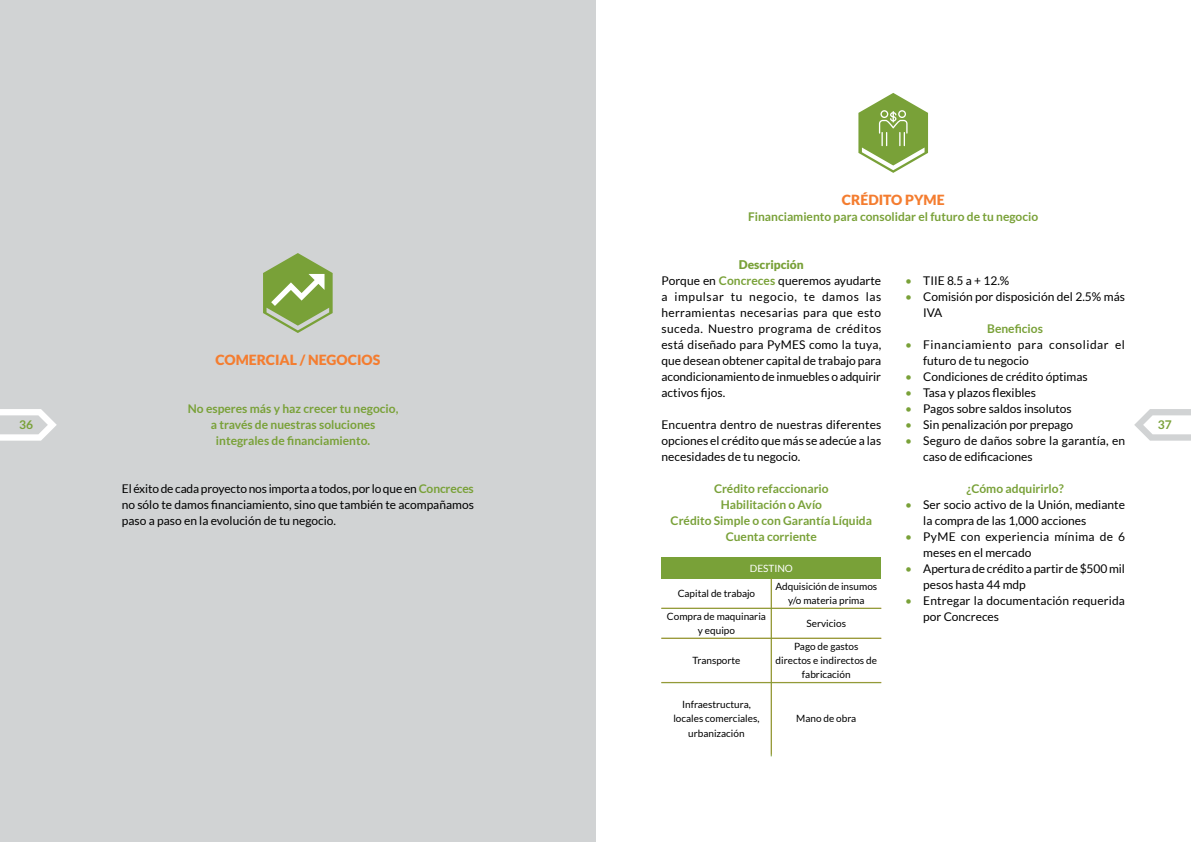
<style>
.page{position:relative;width:1191px;height:842px;background:#fff}
.page>*{position:absolute;margin:0;border:0;box-sizing:border-box;transform-origin:0 0}
.t1{font:900 14px "Lato";color:#f47d30}
.t2{font:12px/16px "Lato";color:#000}
.t3{font:700 12px/16px "Lato";color:#79a138;text-align:center}
.t4{font:12px/16px "Lato";letter-spacing:.045em;color:#000}
.t5{font:12px/16px "Lato";letter-spacing:.03em;color:#000}
.t6{font:10px/14px "Lato";color:#000;text-align:center}
.t7{font:10px "Lato";color:#fff}
.s1{font-weight:700;color:#79a138}
.s2{font-weight:900;color:#79a138}
.s3{color:#79a138}
</style>
<div class="page">
<svg style="left:1134px;top:409px;width:57px;height:32px"></svg>
<div style="left:0;top:0;width:595px;height:842px;background:#d1d3d4"></div>
<svg style="left:263px;top:253px;width:70px;height:80px"></svg>
<svg style="left:0;top:409px;width:57px;height:32px"></svg>
<svg style="left:858px;top:93px;width:70px;height:80px"></svg>
<div style="left:661px;top:557px;width:220px;height:21px;background:#79a138"></div>
<hr style="left:771px;top:578px;width:1px;height:30px;background:#f47d30">
<svg style="left:771px;top:609px;width:1px;height:29px"></svg>
<hr style="left:771px;top:639px;width:1px;height:43px;background:#f47d30">
<hr style="left:771px;top:683px;width:1px;height:71px;background:#f47d30">
<hr style="left:770px;top:574px;width:1px;height:182px;background:#79a138">
<hr style="left:661px;top:608px;width:220px;height:1px;background:#79a138">
<hr style="left:661px;top:638px;width:220px;height:1px;background:#79a138">
<hr style="left:661px;top:682px;width:220px;height:1px;background:#79a138">
<p class="t3" style="left:19px;top:416px;width:15px">36</p>
<p class="t1" style="left:215px;top:352px;width:166px">COMERCIAL / NEGOCIOS</p>
<p class="t3" style="left:188px;top:400px;width:212px">No esperes más y haz crecer tu negocio, a través de nuestras soluciones integrales de financiamiento.</p>
<p class="t2" style="left:122px;top:481px;width:353px;text-align:justify">El éxito de cada proyecto nos importa a todos, por lo que en <span class="s1">Concreces </span>no sólo te damos financiamiento, sino que también te acompañamos paso a paso en la evolución de tu negocio.</p>
<p class="t1" style="left:842px;top:192px;width:103px">CRÉDITO PYME</p>
<p class="t3" style="left:748px;top:208px;width:292px">Financiamiento para consolidar el futuro de tu negocio</p>
<p class="t2" style="left:661px;top:257px;width:221px;text-indent:77px"><span class="s2">DESCRIPCIÓN<br></span>Porque en <span class="s1">Concreces</span> queremos ayudarte a impulsar tu negocio, te damos las herramientas necesarias para que esto suceda. N uestro programa de créditos está diseñado para PyM ES como la tuya, que desean obtener capital de trabajo para acondicionamiento de inmuebles o adquirir activos fijos.</p>
<p class="t2" style="left:661px;top:417px;width:221px;text-align:justify">Encuentra dentro de nuestras diferentes opciones el crédito que más se adecúe a las necesidades de tu negocio.</p>
<p class="t3" style="left:670px;top:480px;width:203px">Crédito refaccionario<br>Habilitación o Avío<br>Crédito Simple o con Garantía Líquida<br>Cuenta corriente</p>
<p class="t7" style="left:750px;top:562px;width:45px">DESTINO</p>
<p class="t6" style="left:677px;top:587px;width:79px">Capital de trabajo</p>
<p class="t6" style="left:775px;top:580px;width:103px">Adquisición de insumos y/o materia prima</p>
<p class="t6" style="left:667px;top:610px;width:101px">Compra de maquinaria y equipo</p>
<p class="t6" style="left:806px;top:617px;width:41px">Servicios</p>
<p class="t6" style="left:692px;top:654px;width:49px">Transporte</p>
<p class="t2" style="left:905px;top:273px;width:106px"><span class="s3">•</span> TIIE 8.5 a + 12.%</p>
<p class="t2" style="left:923px;top:289px;width:203px;text-indent:-18px"><span class="s3">•</span> Comisión por disposición del 2.5% más<br>IVA</p>
<p class="t3" style="left:987px;top:320px;width:57px">Beneficios</p>
<p class="t4" style="left:923px;top:337px;width:203px;text-indent:-18px"><span class="s3">•</span> Financiamiento para consolidar el futuro de tu negocio</p>
<p class="t2" style="left:905px;top:369px;width:184px"><span class="s3">•</span> Condiciones de crédito óptimas</p>
<p class="t2" style="left:905px;top:385px;width:132px"><span class="s3">•</span> Tasa y plazos flexibles</p>
<p class="t2" style="left:905px;top:401px;width:168px"><span class="s3">•</span> Pagos sobre saldos insolutos</p>
<p class="t2" style="left:905px;top:417px;width:169px"><span class="s3">•</span> Sin penalización por prepago</p>
<p class="t2" style="left:923px;top:433px;width:203px;text-indent:-18px"><span class="s3">•</span> Seguro de daños sobre la garantía, en caso de edificaciones</p>
<p class="t3" style="left:966px;top:480px;width:99px">¿Cómo adquirirlo?</p>
<p class="t2" style="left:923px;top:497px;width:203px;text-indent:-18px"><span class="s3">•</span> Ser socio activo de la Unión, mediante la compra de las 1,000 acciones</p>
<p class="t5" style="left:923px;top:529px;width:203px;text-indent:-18px"><span class="s3">•</span> PyM E con experiencia mínima de 6 meses en el mercado</p>
<p class="t2" style="left:923px;top:561px;width:203px;text-indent:-18px"><span class="s3">•</span> Apertura de crédito a partir de $500 mil pesos hasta 44 mdp</p>
<p class="t2" style="left:923px;top:593px;width:203px;text-indent:-18px"><span class="s3">•</span> Entregar la documentación requerida por Concreces</p>
<p class="t6" style="left:775px;top:640px;width:103px">Pago de gastos directos e indirectos de fabricación</p>
<p class="t6" style="left:673px;top:698px;width:88px">Infraestructura, locales comerciales, urbanización</p>
<p class="t6" style="left:796px;top:712px;width:62px">Mano de obra</p>
<p class="t3" style="left:1158px;top:416px;width:15px">37</p>
</div>
